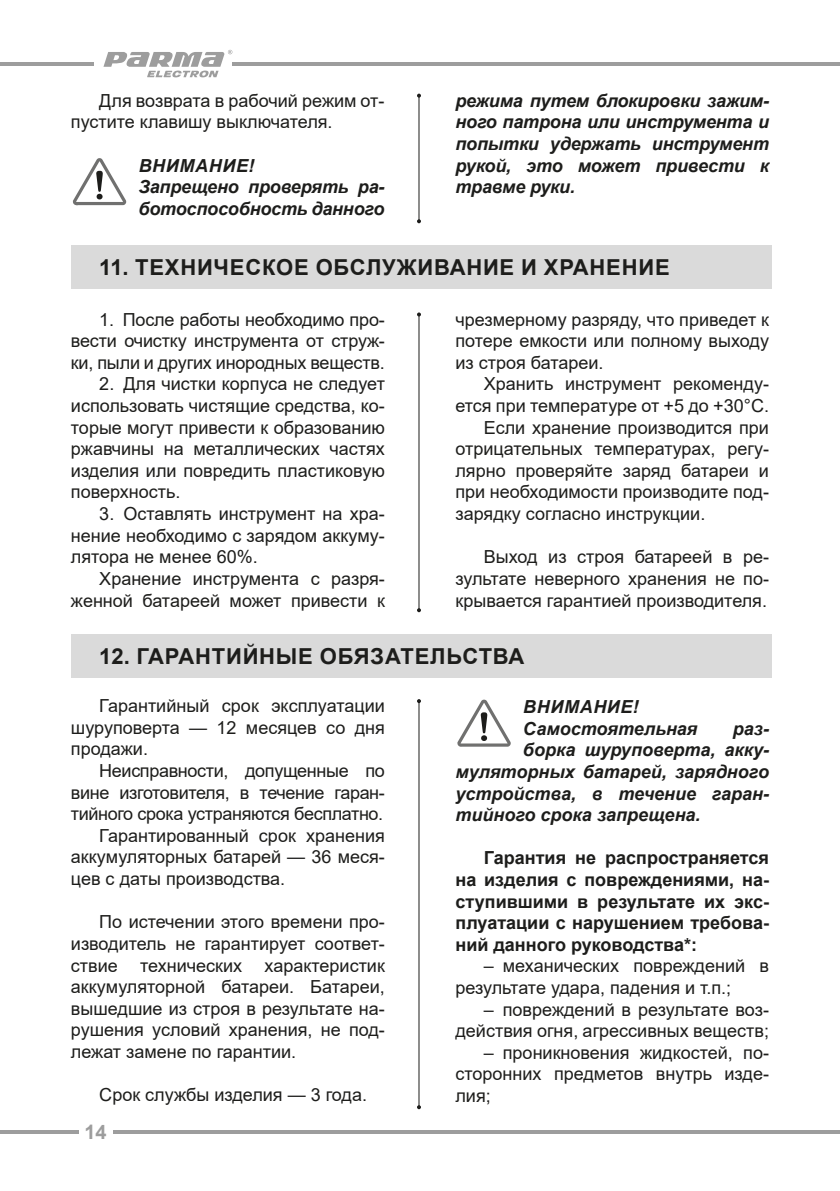
<style>
.page{position:relative;width:840px;height:1191px;background:#fff}
.page>*{position:absolute;margin:0;border:0;box-sizing:border-box;transform-origin:0 0}
.t1{font:700 22px "Arial";letter-spacing:.035em;color:#1d1d1b}
.t2{font:700 20px "Arial";color:#9d9d9d}
.t3{font:18px/21.6px "Arial";color:#1d1d1b;text-align:justify}
.t4{font:italic 700 18px/21.6px "Arial";color:#1d1d1b}
.t5{font:700 18px/21.6px "Arial";color:#1d1d1b;text-align:justify}
.t6{font:18px "Arial";letter-spacing:-.02em;color:#1d1d1b}
</style>
<div class="page">
<hr style="left:232px;top:62px;width:607px;height:4px;background:#9d9d9d">
<hr style="left:113px;top:1130px;width:726px;height:4px;background:#9d9d9d">
<hr style="left:0;top:62px;width:94px;height:4px;background:#9d9d9d">
<hr style="left:0;top:1130px;width:79px;height:4px;background:#9d9d9d">
<svg style="left:103px;top:50px;width:129px;height:27px"></svg>
<div style="left:71px;top:634px;width:700px;height:43px;background:#dadada"></div>
<div style="left:71px;top:245px;width:700px;height:43px;background:#dadada"></div>
<svg style="left:457px;top:699px;width:53px;height:47px"></svg>
<hr style="left:418px;top:701px;width:1px;height:406px;background:#1d1d1b">
<svg style="left:417px;top:699px;width:4px;height:4px"></svg>
<svg style="left:417px;top:1105px;width:4px;height:4px"></svg>
<hr style="left:418px;top:314px;width:1px;height:296px;background:#1d1d1b">
<svg style="left:417px;top:312px;width:4px;height:4px"></svg>
<svg style="left:417px;top:608px;width:4px;height:4px"></svg>
<hr style="left:418px;top:96px;width:1px;height:125px;background:#1d1d1b">
<svg style="left:417px;top:94px;width:4px;height:4px"></svg>
<svg style="left:417px;top:219px;width:4px;height:4px"></svg>
<svg style="left:73px;top:158px;width:53px;height:47px"></svg>
<p class="t3" style="left:71px;top:89px;width:315px;text-indent:28px">Для возврата в рабочий режим от&shy;пустите клавишу выключателя.</p>
<p class="t4" style="left:138px;top:155px;width:247px">ВНИМАНИЕ!<br>Запрещено проверять ра&shy;ботоспособность данного</p>
<p class="t4" style="left:455px;top:90px;width:315px;text-align:justify">режима путем блокировки зажим&shy;ного патрона или инструмента и попытки удержать инструмент рукой, это может привести к травме руки.</p>
<p class="t1" style="left:99px;top:251px;width:571px">11. ТЕХНИЧЕСКОЕ ОБСЛУЖИВАНИЕ И ХРАНЕНИЕ</p>
<p class="t3" style="left:71px;top:308px;width:315px;text-indent:28px">1. После работы необходимо про&shy;вести очистку инструмента от струж&shy;ки, пыли и других инородных веществ.</p>
<p class="t3" style="left:71px;top:373px;width:315px;text-indent:28px">2. Для чистки корпуса не следует использовать чистящие средства, ко&shy;торые могут привести к образованию ржавчины на металлических частях изделия или повредить пластиковую поверхность.</p>
<p class="t3" style="left:71px;top:503px;width:315px;text-indent:28px">3. Оставлять инструмент на хра&shy;нение необходимо с зарядом аккуму&shy;лятора не менее 60%.</p>
<p class="t3" style="left:71px;top:567px;width:315px;text-align:right">Хранение инструмента с разря&shy;женной батареей может привести к</p>
<p class="t1" style="left:99px;top:640px;width:426px">12. ГАРАНТИЙНЫЕ ОБЯЗАТЕЛЬСТВА</p>
<p class="t3" style="left:455px;top:308px;width:315px">чрезмерному разряду, что приведет к потере емкости или полному выходу из строя батареи.</p>
<p class="t3" style="left:483px;top:373px;width:286px">Хранить инструмент рекоменду-</p>
<p class="t3" style="left:455px;top:395px;width:315px">ется при температуре от +5 до +30°С.</p>
<p class="t3" style="left:483px;top:416px;width:286px">Если хранение производится при</p>
<p class="t3" style="left:455px;top:438px;width:315px">отрицательных температурах, регу-</p>
<p class="t3" style="left:455px;top:459px;width:315px">лярно проверяйте заряд батареи и</p>
<p class="t3" style="left:455px;top:481px;width:315px">при необходимости производите под-</p>
<p class="t3" style="left:455px;top:503px;width:251px">зарядку согласно инструкции.</p>
<p class="t3" style="left:455px;top:546px;width:315px;text-indent:28px">Выход из строя батареей в ре&shy;зультате неверного хранения не по&shy;крывается гарантией производителя.</p>
<p class="t3" style="left:71px;top:695px;width:315px;text-indent:28px">Гарантийный срок эксплуатации шуруповерта — 12 месяцев со дня продажи.</p>
<p class="t6" style="left:99px;top:758px;width:287px">Неисправности, допущенные по</p>
<p class="t6" style="left:71px;top:780px;width:315px">вине изготовителя, в течение гаран-</p>
<p class="t6" style="left:71px;top:801px;width:314px">тийного срока устраняются бесплатно.</p>
<p class="t3" style="left:99px;top:824px;width:287px">Гарантированный срок хранения</p>
<p class="t3" style="left:71px;top:846px;width:315px">аккумуляторных батарей — 36 меся-</p>
<p class="t3" style="left:71px;top:868px;width:216px">цев с даты производства.</p>
<p class="t3" style="left:71px;top:911px;width:315px;text-indent:28px">По истечении этого времени про&shy;изводитель не гарантирует соответ&shy;ствие технических характеристик аккумуляторной батареи. Батареи, вышедшие из строя в результате на&shy;рушения условий хранения, не под&shy;лежат замене по гарантии.</p>
<p class="t3" style="left:99px;top:1084px;width:269px">Срок службы изделия — 3 года.</p>
<p class="t2" style="left:84px;top:1118px;width:24px">14</p>
<p class="t4" style="left:522px;top:696px;width:176px">ВНИМАНИЕ!<br>Самостоятельная</p>
<p class="t4" style="left:732px;top:718px;width:38px">раз-</p>
<p class="t4" style="left:522px;top:739px;width:247px">борка шуруповерта, акку-</p>
<p class="t4" style="left:455px;top:761px;width:315px">муляторных батарей, зарядного</p>
<p class="t4" style="left:455px;top:783px;width:315px">устройства, в течение гаран-</p>
<p class="t4" style="left:455px;top:804px;width:246px">тийного срока запрещена.</p>
<p class="t5" style="left:455px;top:847px;width:315px;text-indent:28px">Гарантия не распространяется на изделия с повреждениями, на&shy;ступившими в результате их экс&shy;плуатации с нарушением требова&shy;ний данного руководства*:</p>
<p class="t3" style="left:455px;top:955px;width:315px;text-indent:28px">– механических повреждений в результате удара, падения и т.п.;</p>
<p class="t3" style="left:455px;top:998px;width:315px;text-align:right">– повреждений в результате воз&shy;действия огня, агрессивных веществ;</p>
<p class="t3" style="left:455px;top:1041px;width:315px;text-indent:28px">– проникновения жидкостей, по&shy;сторонних предметов внутрь изде&shy;лия;</p>
</div>
